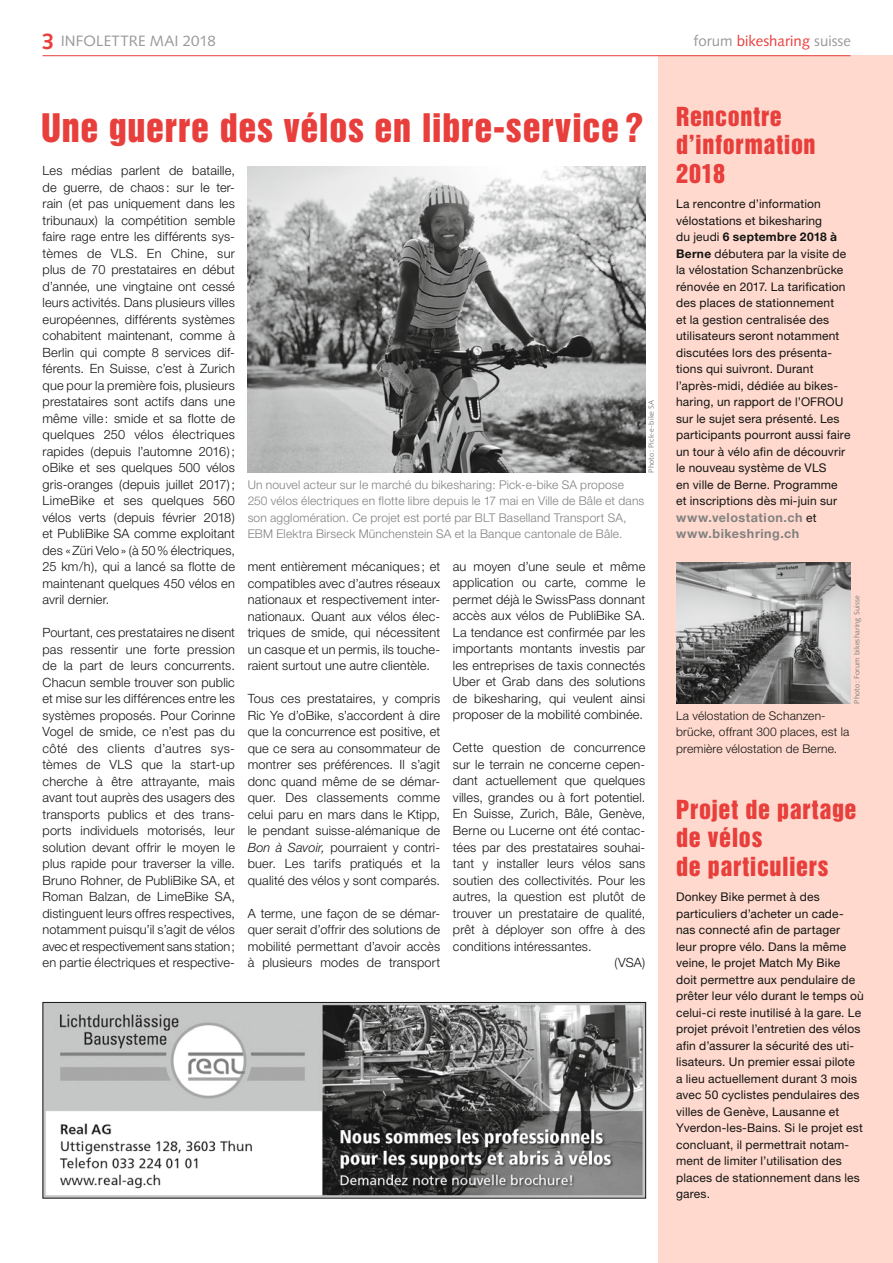
<style>
.page{position:relative;width:893px;height:1263px;background:#fff}
.page>*{position:absolute;margin:0;border:0;box-sizing:border-box;transform-origin:0 0}
.t1{font:36px "Helvetica Inserat";letter-spacing:.02em;color:#e83f3c}
.t2{font:24px/28.8px "Helvetica Inserat";letter-spacing:.025em;color:#e83f3c}
.t3{font:15px "Syntax";color:#999}
.t4{font:300 12.75px/16.5px "Helvetica Neue";letter-spacing:.015em;color:#131413;text-align:justify}
.t5{font:700 12.6px/16.5px "Helvetica Neue";letter-spacing:.04em;color:#818181}
.t6{font:12px/16.5px "Helvetica Neue";letter-spacing:.015em;color:#131413}
.t7{font:300 12px/16.5px "Helvetica Neue";letter-spacing:.015em;color:#818181}
.t8{font:300 12px/16.5px "Helvetica Neue";letter-spacing:.015em;color:#131413}
.t9{font:7.5px "Syntax";letter-spacing:.02em;color:#818181}
.s1{font-weight:700;font-size:22.5px;color:#e83f3c}
.s2{color:#e83f3c}
.s3{font-style:italic}
.s4{font-weight:700}
.s5{font-weight:400;font-size:12px;color:#131413}
</style>
<div class="page">
<div style="left:658px;top:55px;width:235px;height:1208px;background:#ffd9cd"></div>
<hr style="left:43px;top:55px;width:807px;height:1px;background:#e83f3c">
<img style="left:248px;top:166px;width:397px;height:306px">
<img style="left:45px;top:1004px;width:599px;height:192px">
<div style="left:43px;top:1002px;width:603px;height:196px;border:1px solid #131413"></div>
<img style="left:676px;top:562px;width:174px;height:141px">
<p class="t3" style="left:42px;top:32px;width:175px"><span class="s1">3</span> INFOLETTRE MAI 2018</p>
<p class="t3" style="left:693px;top:32px;width:159px">forum <span class="s2">bikesharing</span> suisse</p>
<h1 class="t1" style="left:41px;top:106px;width:604px">Une guerre des vélos en libre-service ?</h1>
<p class="t4" style="left:43px;top:162px;width:194px">Les médias parlent de bataille, de guerre, de chaos : sur le ter&shy;rain (et pas uniquement dans les tribunaux) la compétition semble faire rage entre les différents sys&shy;tèmes de VLS. En Chine, sur plus de 70 prestataires en début d’année, une vingtaine ont cessé leurs activités. Dans plusieurs villes européennes, différents systèmes cohabitent maintenant, comme à Berlin qui compte 8 services dif&shy;férents. En Suisse, c’est à Zurich que pour la première fois, plusieurs prestataires sont actifs dans une même ville: smide et sa flotte de quelques 250 vélos électriques rapides (depuis l’automne 2016); oBike et ses quelques 500 vélos gris-oranges (depuis juillet 2017); LimeBike et ses quelques 560 vélos verts (depuis février 2018) et PubliBike SA comme exploitant des «Züri Velo» (à 50% électriques, 25 km/h), qui a lancé sa flotte de maintenant quelques 450 vélos en avril dernier.</p>
<p class="t4" style="left:43px;top:624px;width:194px">Pourtant, ces prestataires ne disent pas ressentir une forte pression de la part de leurs concurrents.<br>Chacun semble trouver son public et mise sur les différences entre les systèmes proposés. Pour Corinne Vogel de smide, ce n’est pas du côté des clients d’autres sys&shy;tèmes de VLS que la start-up cherche à être attrayante, mais avant tout auprès des usagers des transports publics et des trans&shy;ports individuels motorisés, leur solution devant offrir le moyen le plus rapide pour traverser la ville.<br>Bruno Rohner, de PubliBike SA, et Roman Balzan, de LimeBike SA, distinguent leurs offres respectives, notamment puisqu’il s’agit de vélos avec et respectivement sans station; en partie électriques et respective-</p>
<p class="t9" style="left:647px;top:473px;width:74px;rotate:-90deg">Photo: Pick-e-bike SA</p>
<p class="t7" style="left:248px;top:476px;width:398px">Un nouvel acteur sur le marché du bikesharing: Pick-e-bike SA propose 250 vélos électriques en flotte libre depuis le 17 mai en Ville de Bâle et dans son agglomération. Ce projet est porté par BLT Baselland Transport SA, EBM Elektra Birseck Münchenstein SA et la Banque cantonale de Bâle.</p>
<p class="t4" style="left:453px;top:558px;width:194px">au moyen d’une seule et même application ou carte, comme le permet déjà le SwissPass donnant accès aux vélos de PubliBike SA.<br>La tendance est confirmée par les importants montants investis par les entreprises de taxis connectés Uber et Grab dans des solutions de bikesharing, qui veulent ainsi proposer de la mobilité combinée.</p>
<p class="t4" style="left:453px;top:739px;width:194px">Cette question de concurrence</p>
<p class="t4" style="left:453px;top:756px;width:194px">sur le terrain ne concerne cepen-</p>
<p class="t4" style="left:453px;top:772px;width:194px">dant actuellement que quelques</p>
<p class="t4" style="left:453px;top:789px;width:194px">villes, grandes ou à fort potentiel.</p>
<p class="t4" style="left:453px;top:805px;width:194px">En Suisse, Zurich, Bâle, Genève,</p>
<p class="t4" style="left:453px;top:822px;width:194px">Berne ou Lucerne ont été contac-</p>
<p class="t4" style="left:453px;top:838px;width:194px">tées par des prestataires souhai-</p>
<p class="t4" style="left:453px;top:855px;width:194px">tant y installer leurs vélos sans</p>
<p class="t4" style="left:453px;top:871px;width:194px">soutien des collectivités. Pour les</p>
<p class="t4" style="left:453px;top:888px;width:194px">autres, la question est plutôt de</p>
<p class="t4" style="left:453px;top:904px;width:194px">trouver un prestataire de qualité,</p>
<p class="t4" style="left:453px;top:921px;width:194px">prêt à déployer son offre à des</p>
<p class="t4" style="left:453px;top:937px;width:140px">conditions intéressantes.</p>
<p class="t4" style="left:614px;top:954px;width:32px">(VSA)</p>
<p class="t4" style="left:248px;top:558px;width:194px">ment entièrement mécaniques ; et compatibles avec d’autres réseaux nationaux et respectivement inter&shy;nationaux. Quant aux vélos élec&shy;triques de smide, qui nécessitent un casque et un permis, ils touche&shy;raient surtout une autre clientèle.</p>
<p class="t4" style="left:248px;top:690px;width:194px">Tous ces prestataires, y compris Ric Ye d’oBike, s’accordent à dire que la concurrence est positive, et que ce sera au consommateur de montrer ses préférences. Il s’agit donc quand même de se démar&shy;quer. Des classements comme celui paru en mars dans le Ktipp, le pendant suisse-alémanique de <span class="s3">Bon à Savoir,</span> pourraient y contri&shy;buer. Les tarifs pratiqués et la qualité des vélos y sont comparés.</p>
<p class="t4" style="left:248px;top:904px;width:194px">A terme, une façon de se démar&shy;quer serait d’offrir des solutions de mobilité permettant d’avoir accès à plusieurs modes de transport</p>
<h2 class="t2" style="left:676px;top:102px;width:141px">Rencontre d’information<br>2018</h2>
<p class="t6" style="left:676px;top:195px;width:176px">La rencontre d’information vélostations et bikesharing<br>du jeudi <span class="s4">6 septembre 2018 à<br>Berne</span> débutera par la visite de la vélostation Schanzenbrücke rénovée en 2017. La tarification des places de stationnement<br>et la gestion centralisée des utilisateurs seront notamment discutées lors des présenta&shy;tions qui suivront. Durant l’après-midi, dédiée au bikes&shy;haring, un rapport de l’OFROU sur le sujet sera présenté. Les participants pourront aussi faire un tour à vélo afin de découvrir le nouveau système de VLS<br>en ville de Berne. Programme et inscriptions dès mi-juin sur</p>
<p class="t5" style="left:676px;top:509px;width:142px">www.velostation.ch <span class="s5">et </span>www.bikeshring.ch</p>
<p class="t9" style="left:853px;top:704px;width:110px;rotate:-90deg">Photo: Forum bikesharing Suisse</p>
<p class="t8" style="left:676px;top:707px;width:175px">La vélostation de Schanzen&shy;brücke, offrant 300 places, est la première vélostation de Berne.</p>
<h2 class="t2" style="left:676px;top:795px;width:182px">Projet de partage de vélos<br>de particuliers</h2>
<p class="t6" style="left:676px;top:888px;width:189px">Donkey Bike permet à des particuliers d’acheter un cade&shy;nas connecté afin de partager<br>leur propre vélo. Dans la même veine, le projet Match My Bike doit permettre aux pendulaire de prêter leur vélo durant le temps où celui-ci reste inutilisé à la gare. Le projet prévoit l’entretien des vélos afin d’assurer la sécurité des uti&shy;lisateurs. Un premier essai pilote a lieu actuellement durant 3 mois avec 50 cyclistes pendulaires des villes de Genève, Lausanne et<br>Yverdon-les-Bains. Si le projet est concluant, il permettrait notam&shy;ment de limiter l’utilisation des places de stationnement dans les gares.</p>
</div>
